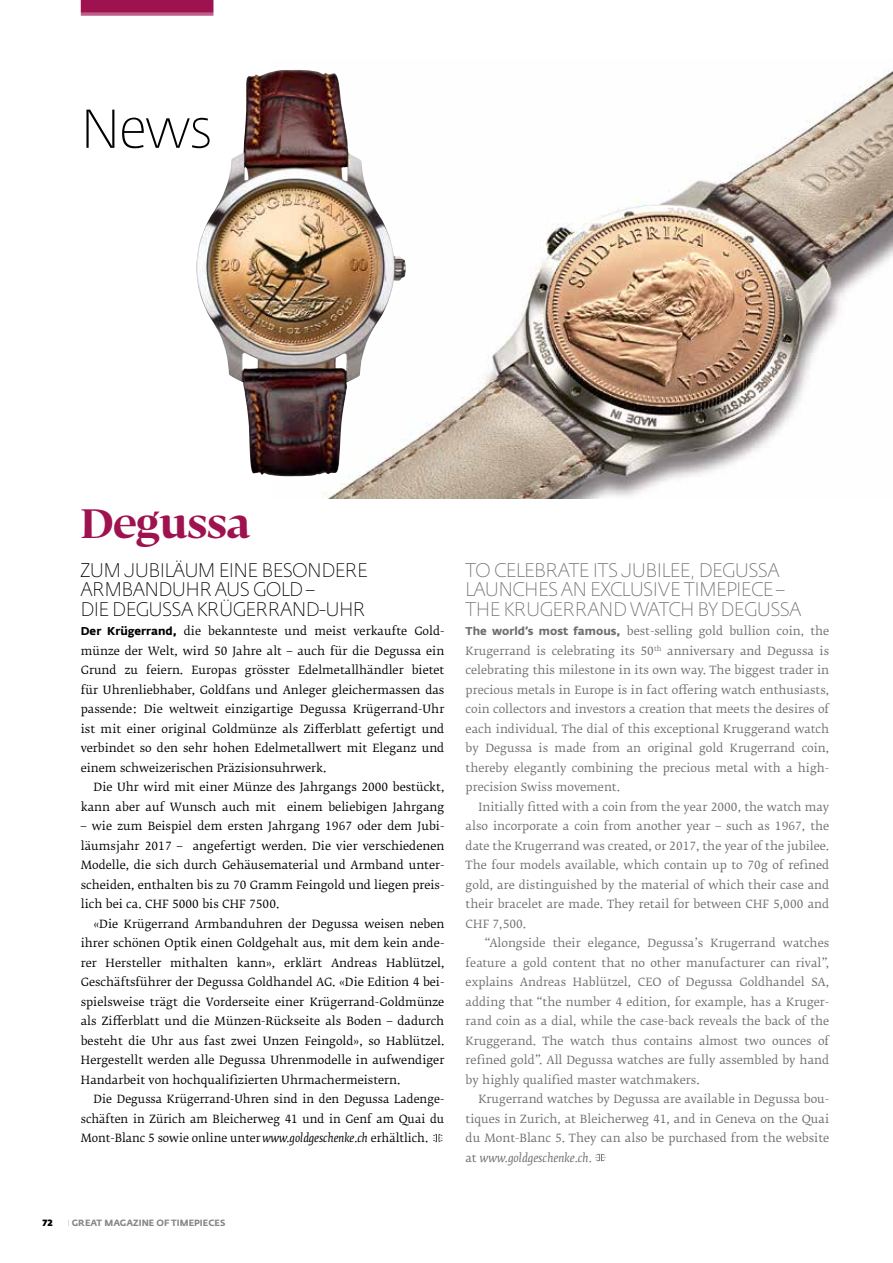
<style>
.page{position:relative;width:893px;height:1263px;background:#fff}
.page>*{position:absolute;margin:0;border:0;box-sizing:border-box;transform-origin:0 0}
.t1{font:100 54px "Fedra Sans Dis";color:#000}
.t2{font:700 40.5px "Fedra Serif Display";color:#9f1250}
.t3{font:100 19.5px/19.5px "Fedra Sans Dis";color:#706f6f}
.t4{font:100 19.5px/19.5px "Fedra Sans Dis";color:#000}
.t5{font:11.25px/19.5px "Fedra Serif B Book TF";color:#000;text-align:justify}
.t6{font:11.25px/19.5px "Fedra Serif B Book TF";color:#706f6f;text-align:justify}
.t7{font:italic 11.25px "Fedra Serif B";color:#706f6f}
.t8{font:700 9px "Fedra Sans Alt";color:#878787}
.t9{font:800 9px "Fedra Sans Display";color:#000}
.s1{font-family:"Fedra Sans Alt";font-weight:700}
.s2{font-family:"Fedra Serif B";font-style:italic}
.s3{font-family:"Fedra Serif B Book TF";font-style:normal}
.s4{font-family:"Fedra Sans Dis";font-weight:100}
</style>
<div class="page">
<img style="left:281px;top:69px;width:612px;height:430px">
<div style="left:81px;top:0;width:132px;height:13px;background:#9f1250"></div>
<hr style="left:81px;top:13px;width:132px;height:3px;background:#9f1250">
<svg style="left:432px;top:1133px;width:11px;height:9px"></svg>
<svg style="left:595px;top:1153px;width:11px;height:9px"></svg>
<img style="left:196px;top:70px;width:210px;height:406px">
<h1 class="t1" style="left:81px;top:100px;width:132px">News</h1>
<h2 class="t2" style="left:81px;top:499px;width:170px">Degussa</h2>
<h3 class="t4" style="left:81px;top:561px;width:288px">ZUM JUBILÄUM EINE BESONDERE<br>ARMBANDUHR AUS GOLD –<br>DIE DEGUSSA KRÜGERRAND-UHR</h3>
<p class="t5" style="left:81px;top:622px;width:365px"><span class="s1">Der Krügerrand,</span> die bekannteste und meist verkaufte Gold&shy;münze der Welt, wird 50 Jahre alt – auch für die Degussa ein Grund zu feiern. Europas grösster Edelmetallhändler bietet für Uhrenliebhaber, Goldfans und Anleger gleichermassen das passende: Die weltweit einzigartige Degussa Krügerrand-Uhr ist mit einer original Goldmünze als Zifferblatt gefertigt und verbindet so den sehr hohen Edelmetallwert mit Eleganz und einem schweizerischen Präzisionsuhrwerk.</p>
<p class="t5" style="left:81px;top:778px;width:365px;text-align:right">Die Uhr wird mit einer Münze des Jahrgangs 2000 bestückt, kann aber auf Wunsch auch mit einem beliebigen Jahrgang</p>
<p class="t5" style="left:81px;top:817px;width:365px">– wie zum Beispiel dem ersten Jahrgang 1967 oder dem Jubi&shy;läumsjahr 2017 – angefertigt werden. Die vier verschiedenen Modelle, die sich durch Gehäusematerial und Armband unter&shy;scheiden, enthalten bis zu 70 Gramm Feingold und liegen preis&shy;lich bei ca. CHF 5000 bis CHF 7500.</p>
<p class="t5" style="left:81px;top:914px;width:365px;text-indent:13px">«Die Krügerrand Armbanduhren der Degussa weisen neben ihrer schönen Optik einen Goldgehalt aus, mit dem kein ande&shy;rer Hersteller mithalten kann», erklärt Andreas Hablützel, Geschäftsführer der Degussa Goldhandel AG. «Die Edition 4 bei&shy;spielsweise trägt die Vorderseite einer Krügerrand-Goldmünze als Zifferblatt und die Münzen-Rückseite als Boden – dadurch besteht die Uhr aus fast zwei Unzen Feingold», so Hablützel.<br>Hergestellt werden alle Degussa Uhrenmodelle in aufwendiger Handarbeit von hochqualifizierten Uhrmachermeistern.</p>
<p class="t5" style="left:81px;top:1090px;width:365px;text-indent:13px">Die Degussa Krügerrand-Uhren sind in den Degussa Ladenge&shy;schäften in Zürich am Bleicherweg 41 und in Genf am Quai du Mont-Blanc 5 sowie online unter <span class="s2">www.goldgeschenke.ch</span> erhältlich.</p>
<h3 class="t3" style="left:466px;top:561px;width:337px">TO CELEBRATE ITS JUBILEE, DEGUSSA<br>LAUNCHES AN EXCLUSIVE TIMEPIECE –<br>THE KRUGERRAND WATCH BY DEGUSSA</h3>
<p class="t6" style="left:466px;top:622px;width:365px"><span class="s1">The world’s most famous,</span> best-selling gold bullion coin, the Krugerrand is celebrating its 50<sup>th</sup> anniversary and Degussa is celebrating this milestone in its own way. The biggest trader in precious metals in Europe is in fact offering watch enthusiasts, coin collectors and investors a creation that meets the desires of each individual. The dial of this exceptional Kruggerand watch by Degussa is made from an original gold Krugerrand coin, thereby elegantly combining the precious metal with a high&shy;precision Swiss movement.</p>
<p class="t6" style="left:466px;top:797px;width:365px;text-indent:13px">Initially fitted with a coin from the year 2000, the watch may also incorporate a coin from another year – such as 1967, the date the Krugerrand was created, or 2017, the year of the jubilee.<br>The four models available, which contain up to 70g of refined gold, are distinguished by the material of which their case and their bracelet are made. They retail for between CHF 5,000 and CHF 7,500.</p>
<p class="t6" style="left:466px;top:934px;width:365px;text-indent:19px">“Alongside their elegance, Degussa’s Krugerrand watches feature a gold content that no other manufacturer can rival”, explains Andreas Hablützel, CEO of Degussa Goldhandel SA, adding that “the number 4 edition, for example, has a Kruger&shy;rand coin as a dial, while the case-back reveals the back of the Kruggerand. The watch thus contains almost two ounces of refined gold”. All Degussa watches are fully assembled by hand by highly qualified master watchmakers.</p>
<p class="t6" style="left:466px;top:1090px;width:365px;text-indent:13px">Krugerrand watches by Degussa are available in Degussa bou&shy;tiques in Zurich, at Bleicherweg 41, and in Geneva on the Quai du Mont-Blanc 5. They can also be purchased from the website</p>
<p class="t7" style="left:466px;top:1151px;width:128px"><span class="s3">at</span> www.goldgeschenke.ch.</p>
<p class="t9" style="left:43px;top:1217px;width:12px">72</p>
<p class="t8" style="left:68px;top:1218px;width:159px"><span class="s4">I</span> GREAT MAGAZINE OF TIMEPIECES</p>
</div>
